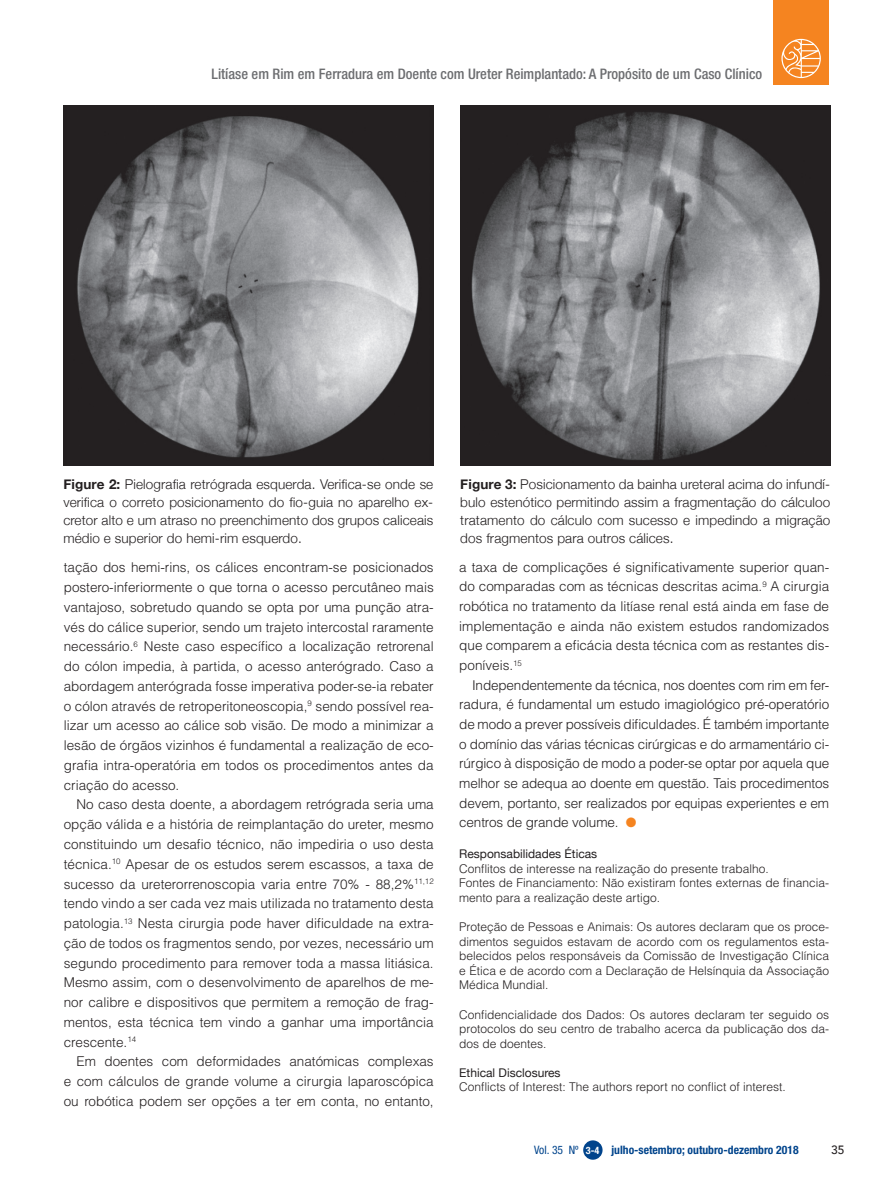
<style>
.page{position:relative;width:893px;height:1191px;background:#fff}
.page>*{position:absolute;margin:0;border:0;box-sizing:border-box;transform-origin:0 0}
.t1{font:500 condensed 14.55px "Helvetica Neue";color:#6c6d70}
.t2{font:300 13.5px/19.8px "Helvetica";color:#231f20;text-align:justify}
.t3{font:300 13.5px/18px "Helvetica Neue";letter-spacing:.01em;color:#231f20;text-align:justify}
.t4{font:300 12px/14.5px "Helvetica";color:#231f20;text-align:justify}
.t5{font:12px "Helvetica Neue";color:#231f20}
.t6{font:500 12px "Avenir";color:#231f20}
.t7{font:700 condensed 11.7px "Helvetica Neue";color:#01448c}
.s1{font-weight:700}
.s2{color:#f58420}
.s3{font-weight:400}
.s4{font-size:10.2px;color:#fff}
</style>
<div class="page">
<div style="left:583px;top:1140px;width:20px;height:19px;background:#01448c;border-radius:50%"></div>
<div style="left:773px;top:0;width:56px;height:85px;background:#f58420"></div>
<svg style="left:781px;top:39px;width:40px;height:39px"></svg>
<img style="left:63px;top:106px;width:371px;height:359px">
<img style="left:460px;top:106px;width:371px;height:359px">
<p class="t1" style="left:212px;top:66px;width:552px">Litíase em Rim em Ferradura em Doente com Ureter Reimplantado: A Propósito de um Caso Clínico</p>
<p class="t3" style="left:63px;top:474px;width:371px"><span class="s1">Figure 2:</span> Pielografia retrógrada esquerda. Verifica-se onde se verifica o correto posicionamento do fio-guia no aparelho ex&shy;cretor alto e um atraso no preenchimento dos grupos caliceais médio e superior do hemi-rim esquerdo.</p>
<p class="t3" style="left:460px;top:474px;width:371px"><span class="s1">Figure 3:</span> Posicionamento da bainha ureteral acima do infundí&shy;bulo estenótico permitindo assim a fragmentação do cálculoo tratamento do cálculo com sucesso e impedindo a migração dos fragmentos para outros cálices.</p>
<p class="t2" style="left:64px;top:557px;width:371px">tação dos hemi-rins, os cálices encontram-se posicionados postero-inferiormente o que torna o acesso percutâneo mais vantajoso, sobretudo quando se opta por uma punção atra&shy;vés do cálice superior, sendo um trajeto intercostal raramente necessário.<sup>6</sup> Neste caso específico a localização retrorenal do cólon impedia, à partida, o acesso anterógrado. Caso a abordagem anterógrada fosse imperativa poder-se-ia rebater o cólon através de retroperitoneoscopia,<sup>9</sup> sendo possível rea&shy;lizar um acesso ao cálice sob visão. De modo a minimizar a lesão de órgãos vizinhos é fundamental a realização de eco&shy;grafia intra-operatória em todos os procedimentos antes da criação do acesso.</p>
<p class="t2" style="left:64px;top:794px;width:371px;text-indent:13px">No caso desta doente, a abordagem retrógrada seria uma opção válida e a história de reimplantação do ureter, mesmo constituindo um desafio técnico, não impediria o uso desta técnica.<sup>10</sup> Apesar de os estudos serem escassos, a taxa de sucesso da ureterorrenoscopia varia entre 70% - 88,2%<sup>11,12 </sup>tendo vindo a ser cada vez mais utilizada no tratamento desta patologia.<sup>13</sup> Nesta cirurgia pode haver dificuldade na extra&shy;ção de todos os fragmentos sendo, por vezes, necessário um segundo procedimento para remover toda a massa litiásica.<br>Mesmo assim, com o desenvolvimento de aparelhos de me&shy;nor calibre e dispositivos que permitem a remoção de frag&shy;mentos, esta técnica tem vindo a ganhar uma importância crescente.<sup>14</sup></p>
<p class="t2" style="left:64px;top:1051px;width:371px;text-indent:13px">Em doentes com deformidades anatómicas complexas e com cálculos de grande volume a cirurgia laparoscópica ou robótica podem ser opções a ter em conta, no entanto,</p>
<p class="t2" style="left:459px;top:557px;width:371px">a taxa de complicações é significativamente superior quan&shy;do comparadas com as técnicas descritas acima.<sup>9</sup> A cirurgia robótica no tratamento da litíase renal está ainda em fase de implementação e ainda não existem estudos randomizados que comparem a eficácia desta técnica com as restantes dis&shy;poníveis.<sup>15</sup></p>
<p class="t2" style="left:459px;top:675px;width:371px;text-indent:13px">Independentemente da técnica, nos doentes com rim em fer&shy;radura, é fundamental um estudo imagiológico pré-operatório de modo a prever possíveis dificuldades. É também importante o domínio das várias técnicas cirúrgicas e do armamentário ci&shy;rúrgico à disposição de modo a poder-se optar por aquela que melhor se adequa ao doente em questão. Tais procedimentos devem, portanto, ser realizados por equipas experientes e em centros de grande volume. <span class="s2">●</span></p>
<p class="t5" style="left:459px;top:845px;width:140px">Responsabilidades Éticas</p>
<p class="t4" style="left:459px;top:861px;width:371px;text-align:left">Conflitos de interesse na realização do presente trabalho.<br>Fontes de Financiamento: Não existiram fontes externas de financia&shy;mento para a realização deste artigo.</p>
<p class="t4" style="left:459px;top:919px;width:371px">Proteção de Pessoas e Animais: Os autores declaram que os proce&shy;dimentos seguidos estavam de acordo com os regulamentos esta&shy;belecidos pelos responsáveis da Comissão de Investigação Clínica e Ética e de acordo com a Declaração de Helsínquia da Associação Médica Mundial.</p>
<p class="t4" style="left:459px;top:1006px;width:371px">Confidencialidade dos Dados: Os autores declaram ter seguido os protocolos do seu centro de trabalho acerca da publicação dos da&shy;dos de doentes.</p>
<p class="t5" style="left:459px;top:1063px;width:103px">Ethical Disclosures</p>
<p class="t4" style="left:459px;top:1079px;width:328px">Conflicts of Interest: The authors report no conflict of interest.</p>
<p class="t7" style="left:534px;top:1143px;width:266px"><span class="s3">Vol. 35 Nº</span> <span class="s4">3-4</span> julho-setembro; outubro-dezembro 2018</p>
<p class="t6" style="left:831px;top:1139px;width:15px">35</p>
</div>
